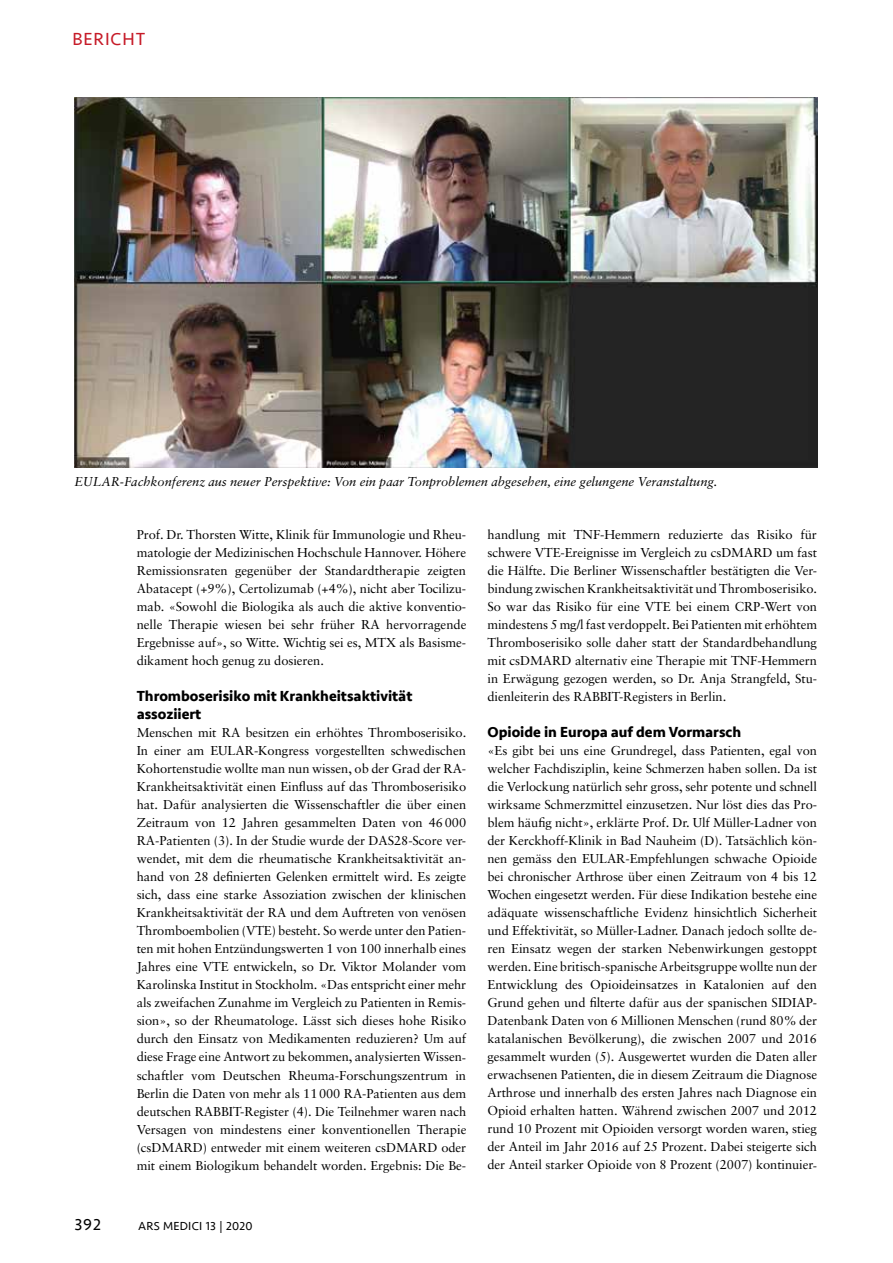
<style>
.page{position:relative;width:893px;height:1263px;background:#fff}
.page>*{position:absolute;margin:0;border:0;box-sizing:border-box;transform-origin:0 0}
.t1{font:18px "Seravek";letter-spacing:.05em;color:#c61a27}
.t2{font:16.5px "Seravek";color:#000}
.t3{font:700 15px/18px "Seravek";color:#000}
.t4{font:12.9px/18px "Sabon";letter-spacing:-.005em;color:#000;text-align:justify}
.t5{font:italic 12.9px "Sabon";letter-spacing:-.005em;color:#000}
.t6{font:12px "Seravek";letter-spacing:.02em;color:#000}
</style>
<div class="page">
<img style="left:74px;top:98px;width:744px;height:369px">
<h1 class="t1" style="left:72px;top:25px;width:74px">BERICHT</h1>
<p class="t5" style="left:74px;top:474px;width:645px">EULAR-Fachkonferenz aus neuer Perspektive: Von ein paar Tonproblemen abgesehen, eine gelungene Veranstaltung.</p>
<p class="t4" style="left:137px;top:526px;width:331px">Prof. Dr. Thorsten Witte, Klinik für Immunologie und Rheu&shy;matologie der Medizinischen Hochschule Hannover. Höhere Remissionsraten gegenüber der Standardtherapie zeigten Abatacept (+9%), Certolizumab (+4%), nicht aber Tocilizu&shy;mab. «Sowohl die Biologika als auch die aktive konventio&shy;nelle Therapie wiesen bei sehr früher RA hervorragende Ergebnisse auf», so Witte. Wichtig sei es, MTX als Basisme&shy;dikament hoch genug zu dosieren.</p>
<p class="t3" style="left:137px;top:687px;width:277px">Thromboserisiko mit Krankheitsaktivität assoziiert</p>
<p class="t4" style="left:137px;top:724px;width:331px">Menschen mit RA besitzen ein erhöhtes Thromboserisiko.<br>In einer am EULAR-Kongress vorgestellten schwedischen Kohortenstudie wollte man nun wissen, ob der Grad der RA-Krankheitsaktivität einen Einfluss auf das Thromboserisiko hat. Dafür analysierten die Wissenschaftler die über einen Zeitraum von 12 Jahren gesammelten Daten von 46000<br>RA-Patienten (3). In der Studie wurde der DAS28-Score ver&shy;wendet, mit dem die rheumatische Krankheitsaktivität an&shy;hand von 28 definierten Gelenken ermittelt wird. Es zeigte sich, dass eine starke Assoziation zwischen der klinischen Krankheitsaktivität der RA und dem Auftreten von venösen Thromboembolien (VTE) besteht. So werde unter den Patien&shy;ten mit hohen Entzündungswerten 1 von 100 innerhalb eines Jahres eine VTE entwickeln, so Dr. Viktor Molander vom Karolinska Institut in Stockholm. «Das entspricht einer mehr als zweifachen Zunahme im Vergleich zu Patienten in Remis&shy;sion», so der Rheumatologe. Lässt sich dieses hohe Risiko durch den Einsatz von Medikamenten reduzieren? Um auf diese Frage eine Antwort zu bekommen, analysierten Wissen&shy;schaftler vom Deutschen Rheuma-Forschungszentrum in Berlin die Daten von mehr als 11000 RA-Patienten aus dem deutschen RABBIT-Register (4). Die Teilnehmer waren nach Versagen von mindestens einer konventionellen Therapie (csDMARD) entweder mit einem weiteren csDMARD oder mit einem Biologikum behandelt worden. Ergebnis: Die Be-</p>
<p class="t2" style="left:74px;top:1212px;width:28px">392</p>
<p class="t6" style="left:138px;top:1217px;width:116px">ARS MEDICI 13 | 2020</p>
<p class="t4" style="left:487px;top:526px;width:331px">handlung mit TNF-Hemmern reduzierte das Risiko für schwere VTE-Ereignisse im Vergleich zu csDMARD um fast die Hälfte. Die Berliner Wissenschaftler bestätigten die Ver&shy;bindung zwischen Krankheitsaktivität und Thromboserisiko.<br>So war das Risiko für eine VTE bei einem CRP-Wert von mindestens 5 mg/l fast verdoppelt. Bei Patienten mit erhöhtem Thromboserisiko solle daher statt der Standardbehandlung mit csDMARD alternativ eine Therapie mit TNF-Hemmern in Erwägung gezogen werden, so Dr. Anja Strangfeld, Stu&shy;dienleiterin des RABBIT-Registers in Berlin.</p>
<p class="t3" style="left:487px;top:723px;width:255px">Opioide in Europa auf dem Vormarsch</p>
<p class="t4" style="left:487px;top:742px;width:331px">«Es gibt bei uns eine Grundregel, dass Patienten, egal von welcher Fachdisziplin, keine Schmerzen haben sollen. Da ist die Verlockung natürlich sehr gross, sehr potente und schnell wirksame Schmerzmittel einzusetzen. Nur löst dies das Pro&shy;blem häufig nicht», erklärte Prof. Dr. Ulf Müller-Ladner von der Kerckhoff-Klinik in Bad Nauheim (D). Tatsächlich kön&shy;nen gemäss den EULAR-Empfehlungen schwache Opioide bei chronischer Arthrose über einen Zeitraum von 4 bis 12<br>Wochen eingesetzt werden. Für diese Indikation bestehe eine adäquate wissenschaftliche Evidenz hinsichtlich Sicherheit und Effektivität, so Müller-Ladner. Danach jedoch sollte de&shy;ren Einsatz wegen der starken Nebenwirkungen gestoppt werden. Eine britisch-spanische Arbeitsgruppe wollte nun der Entwicklung des Opioideinsatzes in Katalonien auf den Grund gehen und filterte dafür aus der spanischen SIDIAP-Datenbank Daten von 6 Millionen Menschen (rund 80% der katalanischen Bevölkerung), die zwischen 2007 und 2016 gesammelt wurden (5). Ausgewertet wurden die Daten aller erwachsenen Patienten, die in diesem Zeitraum die Diagnose Arthrose und innerhalb des ersten Jahres nach Diagnose ein Opioid erhalten hatten. Während zwischen 2007 und 2012 rund 10 Prozent mit Opioiden versorgt worden waren, stieg der Anteil im Jahr 2016 auf 25 Prozent. Dabei steigerte sich der Anteil starker Opioide von 8 Prozent (2007) kontinuier-</p>
</div>
